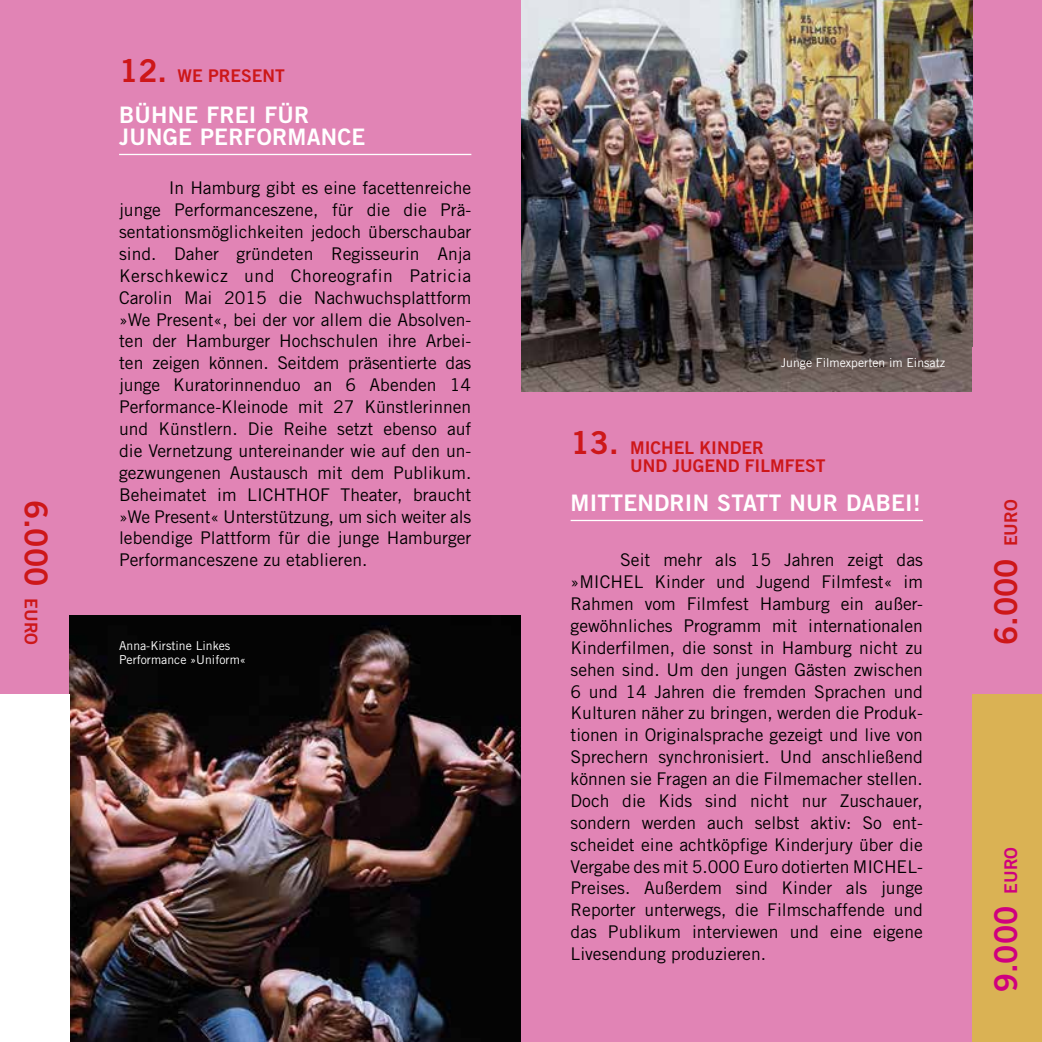
<style>
.page{position:relative;width:1042px;height:1042px;background:#fff}
.page>*{position:absolute;margin:0;border:0;box-sizing:border-box;transform-origin:0 0}
.t1{font:31.5px "Trade Gothic Bold Two";color:#cd1719}
.t2{font:31.5px "Trade Gothic Bold Two";color:#cf007f}
.t3{font:22.75px/22.8px "Trade Gothic Bold Two";letter-spacing:.01em;color:#fff}
.t4{font:17.5px/21.9px "Trade Gothic";color:#000;text-align:justify}
.t5{font:17.5px/17.5px "Trade Gothic Bold Two";color:#cd1719}
.t6{font:12.25px/14.7px "Trade Gothic";color:#fff}
.s1{font-size:17.5px}
.s2{font-size:31.5px}
</style>
<div class="page">
<div style="left:521px;top:0;width:521px;height:1042px;background:#e184b5"></div>
<div style="left:0;top:0;width:521px;height:1042px;background:#e184b5"></div>
<img style="left:69px;top:615px;width:452px;height:427px">
<img style="left:521px;top:0;width:451px;height:392px">
<hr style="left:119px;top:154px;width:352px;height:1px;background:#fff">
<hr style="left:570px;top:520px;width:353px;height:1px;background:#fff">
<div style="left:972px;top:694px;width:70px;height:348px;background:#dab254"></div>
<div style="left:0;top:694px;width:69px;height:348px;background:#fff"></div>
<h1 class="t1" style="left:55px;top:499px;width:147px;rotate:90deg">6.000 <span class="s1">EURO</span></h1>
<p class="t5" style="left:119px;top:67px;width:167px"><span class="s2">12.</span> WE PRESENT</p>
<h2 class="t3" style="left:119px;top:103px;width:248px">BÜHNE FREI FÜR<br>JUNGE PERFORMANCE</h2>
<p class="t4" style="left:119px;top:177px;width:354px;text-indent:50px">In Hamburg gibt es eine facettenreiche junge Performanceszene, für die die Prä&shy;sentationsmöglichkeiten jedoch überschaubar sind. Daher gründeten Regisseurin Anja Kerschkewicz und Choreografin Patricia Carolin Mai 2015 die Nachwuchsplattform »We Present«, bei der vor allem die Absolven&shy;ten der Hamburger Hochschulen ihre Arbei&shy;ten zeigen können. Seitdem präsentierte das junge Kuratorinnenduo an 6 Abenden 14<br>Performance-Kleinode mit 27 Künstlerinnen und Künstlern. Die Reihe setzt ebenso auf die Vernetzung untereinander wie auf den un&shy;gezwungenen Austausch mit dem Publikum.<br>Beheimatet im LICHTHOF Theater, braucht »We Present« Unterstützung, um sich weiter als lebendige Plattform für die junge Hamburger Performanceszene zu etablieren.</p>
<p class="t6" style="left:119px;top:638px;width:128px">Anna-Kirstine Linkes<br>Performance »Uniform«</p>
<p class="t6" style="left:781px;top:355px;width:166px">Junge Filmexperten im Einsatz</p>
<p class="t5" style="left:630px;top:439px;width:197px;text-indent:-60px"><span class="s2">13.</span> MICHEL KINDER<br>UND JUGEND FILMFEST</p>
<h2 class="t3" style="left:570px;top:491px;width:351px">MITTENDRIN STATT NUR DABEI!</h2>
<p class="t4" style="left:570px;top:549px;width:354px;text-indent:50px">Seit mehr als 15 Jahren zeigt das »MICHEL Kinder und Jugend Filmfest« im Rahmen vom Filmfest Hamburg ein außer&shy;gewöhnliches Programm mit internationalen Kinderfilmen, die sonst in Hamburg nicht zu sehen sind. Um den jungen Gästen zwischen 6 und 14 Jahren die fremden Sprachen und Kulturen näher zu bringen, werden die Produk&shy;tionen in Originalsprache gezeigt und live von Sprechern synchronisiert. Und anschließend können sie Fragen an die Filmemacher stellen.<br>Doch die Kids sind nicht nur Zuschauer, sondern werden auch selbst aktiv: So ent&shy;scheidet eine achtköpfige Kinderjury über die Vergabe des mit 5.000 Euro dotierten MICHEL-Preises. Außerdem sind Kinder als junge Reporter unterwegs, die Filmschaffende und das Publikum interviewen und eine eigene Livesendung produzieren.</p>
<h1 class="t1" style="left:986px;top:645px;width:147px;rotate:-90deg">6.000 <span class="s1">EURO</span></h1>
<h1 class="t2" style="left:986px;top:992px;width:147px;rotate:-90deg">9.000 <span class="s1">EURO</span></h1>
</div>
